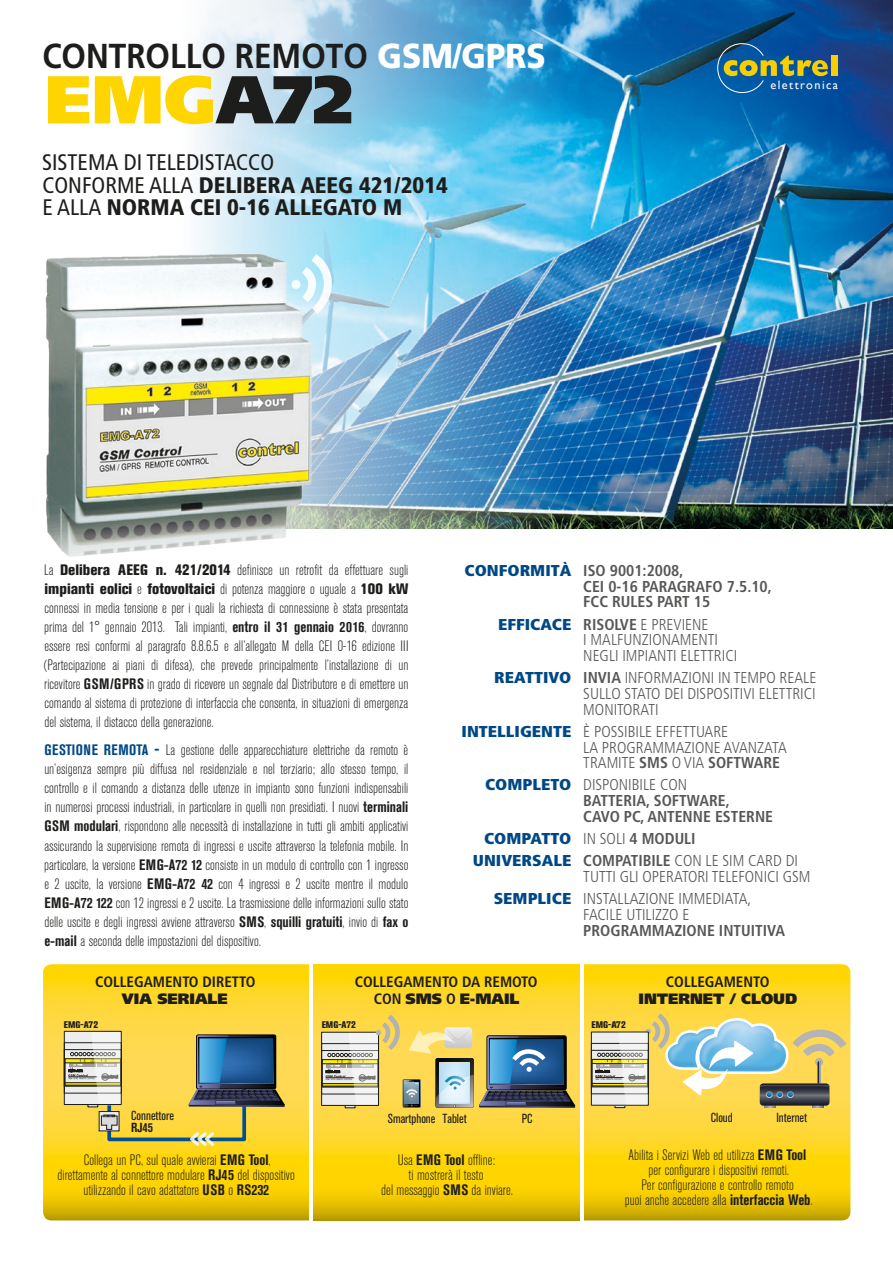
<style>
.page{position:relative;width:893px;height:1263px;background:#fff}
.page>*{position:absolute;margin:0;border:0;box-sizing:border-box;transform-origin:0 0}
.t1{font:900 67.5px "Frutiger";color:#ffd500}
.t2{font:700 34.65px "Frutiger";color:#1d1d1b;scale:.91 1}
.t3{font:900 condensed 22.5px/22.5px "Frutiger";color:#1d1d1b}
.t4{font:300 condensed 15.75px/15.8px "Frutiger";color:#575756}
.t5{font:700 condensed 15.75px/15.8px "Frutiger";color:#575756}
.t6{font:300 condensed 15px/19px "Akzidenz Grotesk BE";color:#1d1d1b;text-align:center}
.t7{font:700 condensed 15px/16.5px "Frutiger";color:#1d1d1b;text-align:center}
.t8{font:900 15px "Frutiger";color:#1d1d1b}
.t9{font:condensed 13.05px "Akzidenz Grotesk BE";color:#1d1d1b}
.t10{font:700 condensed 13.05px "Akzidenz Grotesk BE";color:#1d1d1b}
.t11{font:12.15px "Gill Sans";letter-spacing:.12em;color:#fff}
.t12{font:800 condensed 9.6px "Akzidenz Grotesk BE";color:#1d1d1b}
.s1{font-weight:900;color:#fff}
.s2{color:#1d1d1b}
.s3{font-weight:400}
.s4{font-weight:800}
.s5{font-weight:700}
.s6{font-weight:700;color:#004885}
.s7{font-weight:800;color:#004885}
.s8{font-weight:900;color:#004885}
.s9{font-weight:300}
.s10{font-weight:900;font-stretch:normal}
</style>
<div class="page">
<img style="left:197px;top:0;width:696px;height:528px">
<svg style="left:43px;top:964px;width:266px;height:256px;background:#f8d11b"></svg>
<svg style="left:313px;top:964px;width:267px;height:256px;background:#f9d119"></svg>
<svg style="left:584px;top:964px;width:266px;height:256px;background:#f7cf13"></svg>
<div style="left:64px;top:1031px;width:58px;height:74px;border:1px solid #1d1d1b"></div>
<div style="left:64px;top:1049px;width:57px;height:37px;border:1px solid #1d1d1b"></div>
<div style="left:65px;top:1059px;width:56px;height:26px;background:#ededed"></div>
<div style="left:65px;top:1083px;width:56px;height:2px;border:1px solid #1d1d1b"></div>
<div style="left:65px;top:1059px;width:56px;height:4px;border:1px solid #1d1d1b"></div>
<svg style="left:68px;top:1032px;width:217px;height:114px;background:#bbb169"></svg>
<svg style="left:322px;top:1032px;width:56px;height:73px"></svg>
<div style="left:321px;top:1050px;width:58px;height:37px;border:1px solid #1d1d1b"></div>
<div style="left:322px;top:1059px;width:56px;height:27px;border:1px solid #1d1d1b"></div>
<div style="left:322px;top:1083px;width:56px;height:3px;border:1px solid #1d1d1b"></div>
<div style="left:322px;top:1059px;width:56px;height:5px;background:#ffed00"></div>
<div style="left:322px;top:1059px;width:56px;height:5px;border:1px solid #1d1d1b"></div>
<svg style="left:326px;top:1014px;width:249px;height:94px;background:#b5b07d"></svg>
<div style="left:591px;top:1050px;width:57px;height:37px;border:1px solid #1d1d1b"></div>
<svg style="left:594px;top:1063px;width:1px;height:20px"></svg>
<div style="left:592px;top:1083px;width:56px;height:3px;border:1px solid #1d1d1b"></div>
<div style="left:592px;top:1059px;width:56px;height:4px;border:1px solid #1d1d1b"></div>
<img style="left:646px;top:1002px;width:193px;height:123px">
<img style="left:751px;top:1002px;width:85px;height:118px">
<img style="left:614px;top:1002px;width:137px;height:119px">
<img style="left:616px;top:1002px;width:151px;height:115px">
<svg style="left:595px;top:1013px;width:251px;height:95px;background:#cec78a"></svg>
<img style="left:45px;top:248px;width:273px;height:309px">
<svg style="left:302px;top:254px;width:30px;height:60px"></svg>
<div style="left:292px;top:280px;width:9px;height:9px;background:#f7fcfe;border-radius:50%"></div>
<svg style="left:717px;top:43px;width:111px;height:50px;background:#366c81"></svg>
<div style="left:831px;top:56px;width:6px;height:20px;background:#f8ce00"></div>
<h2 class="t2" style="left:42px;top:35px;width:554px">CONTROLLO REMOTO <span class="s1">GSM/GPRS</span></h2>
<h1 class="t1" style="left:45px;top:58px;width:309px">EMG<span class="s2">A72</span></h1>
<h3 class="t3" style="left:42px;top:151px;width:407px"><span class="s3">SISTEMA DI TELEDISTACCO<br>CONFORME ALLA</span> DELIBERA AEEG 421/2014<br><span class="s3">E ALLA</span> NORMA CEI 0-16 ALLEGATO M</h3>
<p class="t11" style="left:770px;top:77px;width:69px">elettronica</p>
<p class="t6" style="left:44px;top:560px;width:366px;text-align:justify">La <span class="s4">Delibera AEEG n. 421/2014</span> definisce un retrofit da effettuare sugli <span class="s4">impianti eolici</span> e <span class="s4">fotovoltaici</span> di potenza maggiore o uguale a <span class="s4">100 kW </span>connessi in media tensione e per i quali la richiesta di connessione è stata presentata prima del 1° gennaio 2013. Tali impianti, <span class="s5">entro il 31 gennaio 2016</span>, dovranno essere resi conformi al paragrafo 8.8.6.5 e all’allegato M della CEI 0-16 edizione III (Partecipazione ai piani di difesa), che prevede principalmente l’installazione di un ricevitore <span class="s5">GSM/GPRS</span> in grado di ricevere un segnale dal Distributore e di emettere un comando al sistema di protezione di interfaccia che consenta, in situazioni di emergenza del sistema, il distacco della generazione.</p>
<p class="t6" style="left:44px;top:741px;width:366px;text-align:justify"><span class="s6">GESTIONE REMOTA</span> <span class="s7">-</span> La gestione delle apparecchiature elettriche da remoto è un’esigenza sempre più diffusa nel residenziale e nel terziario; allo stesso tempo, il controllo e il comando a distanza delle utenze in impianto sono funzioni indispensabili in numerosi processi industriali, in particolare in quelli non presidiati. I nuovi <span class="s5">terminali GSM modulari</span>, rispondono alle necessità di installazione in tutti gli ambiti applicativi assicurando la supervisione remota di ingressi e uscite attraverso la telefonia mobile. In particolare, la versione <span class="s5">EMG-A72 12</span> consiste in un modulo di controllo con 1 ingresso e 2 uscite, la versione <span class="s5">EMG-A72 42</span> con 4 ingressi e 2 uscite mentre il modulo <span class="s5">EMG-A72 122</span> con 12 ingressi e 2 uscite. La trasmissione delle informazioni sullo stato delle uscite e degli ingressi avviene attraverso <span class="s5">SMS</span>, <span class="s5">squilli gratuiti</span>, invio di <span class="s5">fax o e-mail</span> a seconda delle impostazioni del dispositivo.</p>
<p class="t5" style="left:583px;top:563px;width:190px;text-indent:-119px"><span class="s8">CONFORMITÀ</span> ISO 9001:2008,<br>CEI 0-16 PARAGRAFO 7.5.10,<br>FCC RULES PART 15</p>
<p class="t4" style="left:583px;top:616px;width:155px;text-indent:-85px"><span class="s8">EFFICACE</span> <span class="s5">RISOLVE</span> E PREVIENE<br>I MALFUNZIONAMENTI<br>NEGLI IMPIANTI ELETTRICI</p>
<p class="t4" style="left:583px;top:670px;width:235px;text-align:justify;text-indent:-89px"><span class="s8">REATTIVO</span> <span class="s5">INVIA</span> INFORMAZIONI IN TEMPO REALE SULLO STATO DEI DISPOSITIVI ELETTRICI MONITORATI</p>
<p class="t4" style="left:583px;top:724px;width:205px;text-indent:-122px"><span class="s8">INTELLIGENTE</span> È POSSIBILE EFFETTUARE<br>LA PROGRAMMAZIONE AVANZATA<br>TRAMITE <span class="s5">SMS</span> O VIA <span class="s5">SOFTWARE</span></p>
<p class="t5" style="left:583px;top:777px;width:191px;text-indent:-98px"><span class="s8">COMPLETO</span> <span class="s9">DISPONIBILE CON<br></span>BATTERIA, SOFTWARE,<br>CAVO PC, ANTENNE ESTERNE</p>
<p class="t4" style="left:473px;top:828px;width:327px;line-height:22.2px;text-indent:11px"><span class="s8">COMPATTO</span> IN SOLI <span class="s5">4 MODULI<br></span><span class="s8">UNIVERSALE</span> <span class="s5">COMPATIBILE</span> CON LE SIM CARD DI</p>
<p class="t4" style="left:494px;top:866px;width:318px;line-height:22.2px;text-indent:90px">TUTTI GLI OPERATORI TELEFONICI GSM<br><span class="s8">SEMPLICE</span> INSTALLAZIONE IMMEDIATA,</p>
<p class="t4" style="left:583px;top:907px;width:108px">FACILE UTILIZZO E</p>
<p class="t5" style="left:583px;top:922px;width:203px">PROGRAMMAZIONE INTUITIVA</p>
<p class="t7" style="left:95px;top:974px;width:162px">COLLEGAMENTO DIRETTO</p>
<p class="t8" style="left:122px;top:989px;width:108px">VIA SERIALE</p>
<p class="t7" style="left:355px;top:974px;width:184px">COLLEGAMENTO DA REMOTO<br>CON <span class="s10">SMS</span> O <span class="s10">E-MAIL</span></p>
<p class="t7" style="left:666px;top:974px;width:105px">COLLEGAMENTO</p>
<p class="t8" style="left:638px;top:989px;width:160px">INTERNET / CLOUD</p>
<p class="t12" style="left:64px;top:1019px;width:36px">EMG-A72</p>
<p class="t12" style="left:45px;top:1019px;width:36px">EMG-A72</p>
<p class="t12" style="left:55px;top:1020px;width:36px">EMG-A72</p>
<p class="t12" style="left:330px;top:1018px;width:36px">EMG-A72</p>
<p class="t12" style="left:311px;top:1018px;width:36px">EMG-A72</p>
<p class="t12" style="left:592px;top:1019px;width:36px">EMG-A72</p>
<p class="t12" style="left:322px;top:1019px;width:36px">EMG-A72</p>
<p class="t12" style="left:602px;top:1020px;width:36px">EMG-A72</p>
<p class="t9" style="left:131px;top:1108px;width:44px">Conn ttore</p>
<p class="t10" style="left:131px;top:1120px;width:23px">RJ45</p>
<p class="t9" style="left:112px;top:1108px;width:44px">Connettore</p>
<p class="t9" style="left:721px;top:1110px;width:24px">Cloud</p>
<p class="t9" style="left:787px;top:1110px;width:32px">Internet</p>
<p class="t9" style="left:123px;top:1109px;width:44px">Connettore</p>
<p class="t10" style="left:123px;top:1121px;width:23px">RJ45</p>
<p class="t9" style="left:711px;top:1110px;width:24px">Cloud</p>
<p class="t9" style="left:776px;top:1110px;width:32px">Internet</p>
<p class="t9" style="left:396px;top:1110px;width:80px">Smartphone Tablet</p>
<p class="t9" style="left:530px;top:1110px;width:12px">PC</p>
<p class="t9" style="left:377px;top:1111px;width:80px">Smartphone Tablet</p>
<p class="t9" style="left:388px;top:1112px;width:80px">Smartphone Tablet</p>
<p class="t9" style="left:511px;top:1111px;width:23px">PCPC</p>
<p class="t6" style="left:58px;top:1153px;width:239px;line-height:15px">Collega un PC, sul quale avvierai <span class="s5">EMG Tool</span>, direttamente al connettore modulare <span class="s5">RJ45</span> del dispositivo utilizzando il cavo adattatore <span class="s5">USB</span> o <span class="s5">RS232</span></p>
<p class="t6" style="left:381px;top:1153px;width:133px;line-height:15px">Usa <span class="s5">EMG Tool</span> offline:<br>ti mostrerà il testo<br>del messaggio <span class="s5">SMS</span> da inviare.</p>
<p class="t6" style="left:625px;top:1147px;width:189px;line-height:15px">Abilita i Servizi Web ed utilizza <span class="s5">EMG Tool </span>per configurare i dispositivi remoti.<br>Per configurazione e controllo remoto<br>puoi anche accedere alla <span class="s5">interfaccia Web</span>.</p>
</div>
